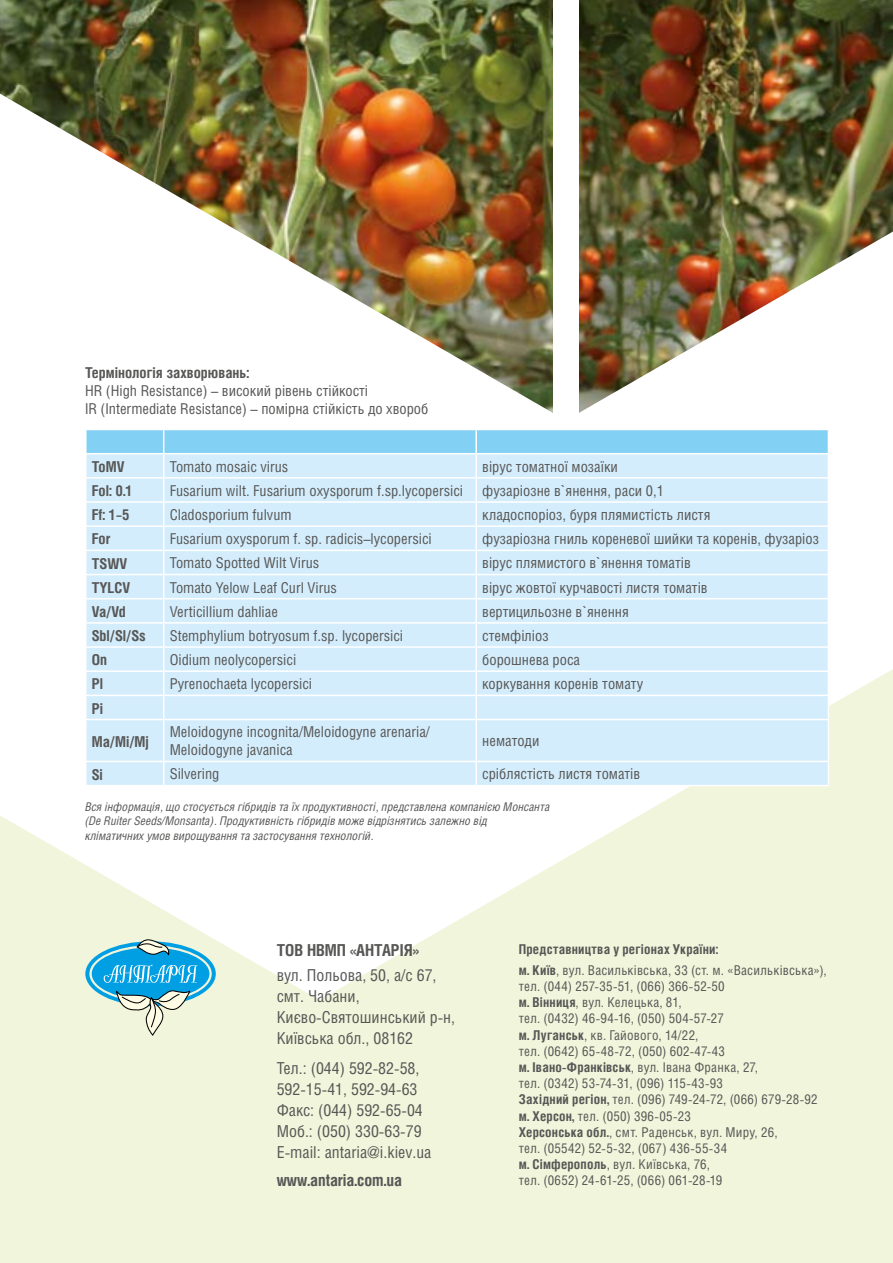
<style>
.page{position:relative;width:893px;height:1263px;background:#fff}
.page>*{position:absolute;margin:0;border:0;box-sizing:border-box;transform-origin:0 0}
.t1{font:16.5px/21px "Helios Cond";color:#575756}
.t2{font:700 16.5px "Helios Cond";color:#575756}
.t3{font:15px/18px "Helios Cond";color:#575756}
.t4{font:700 15px "Helios Cond";color:#575756}
.t5{font:13.5px/16.2px "Helios Cond";letter-spacing:.02em;color:#575756}
.t6{font:italic 12px/14.4px "Helios Cond";color:#575756}
.s1{font-weight:700}
</style>
<div class="page">
<div style="left:340px;top:743px;width:553px;height:520px;background:#f1f5db"></div>
<div style="left:0;top:1043px;width:340px;height:220px;background:#f1f5db"></div>
<img style="left:0;top:0;width:893px;height:232px">
<img style="left:0;top:94px;width:578px;height:949px">
<img style="left:545px;top:232px;width:348px;height:511px">
<div style="left:87px;top:720px;width:741px;height:65px;background:#d4edfc"></div>
<hr style="left:85px;top:454px;width:2px;height:23px;background:#fff">
<hr style="left:85px;top:477px;width:79px;height:2px;background:#fff">
<hr style="left:85px;top:479px;width:2px;height:22px;background:#fff">
<hr style="left:85px;top:501px;width:79px;height:2px;background:#fff">
<hr style="left:85px;top:503px;width:2px;height:22px;background:#fff">
<hr style="left:85px;top:525px;width:79px;height:2px;background:#fff">
<hr style="left:85px;top:527px;width:2px;height:23px;background:#fff">
<hr style="left:85px;top:550px;width:79px;height:1px;background:#fff">
<hr style="left:85px;top:551px;width:2px;height:23px;background:#fff">
<hr style="left:85px;top:574px;width:79px;height:1px;background:#fff">
<hr style="left:85px;top:575px;width:2px;height:23px;background:#fff">
<hr style="left:85px;top:598px;width:79px;height:1px;background:#fff">
<hr style="left:85px;top:599px;width:2px;height:23px;background:#fff">
<hr style="left:85px;top:622px;width:79px;height:2px;background:#fff">
<hr style="left:85px;top:624px;width:2px;height:22px;background:#fff">
<hr style="left:85px;top:646px;width:79px;height:2px;background:#fff">
<hr style="left:85px;top:648px;width:2px;height:22px;background:#fff">
<hr style="left:85px;top:670px;width:79px;height:2px;background:#fff">
<hr style="left:85px;top:672px;width:2px;height:23px;background:#fff">
<hr style="left:85px;top:695px;width:79px;height:1px;background:#fff">
<hr style="left:85px;top:696px;width:2px;height:23px;background:#fff">
<hr style="left:85px;top:719px;width:79px;height:1px;background:#fff">
<hr style="left:85px;top:720px;width:2px;height:41px;background:#fff">
<hr style="left:164px;top:719px;width:312px;height:1px;background:#fff">
<hr style="left:163px;top:720px;width:1px;height:41px;background:#fff">
<hr style="left:476px;top:719px;width:353px;height:1px;background:#fff">
<hr style="left:475px;top:720px;width:2px;height:41px;background:#fff">
<hr style="left:828px;top:720px;width:1px;height:41px;background:#fff">
<hr style="left:85px;top:761px;width:79px;height:1px;background:#fff">
<hr style="left:85px;top:762px;width:2px;height:23px;background:#fff">
<hr style="left:164px;top:761px;width:312px;height:1px;background:#fff">
<svg style="left:163px;top:762px;width:1px;height:23px"></svg>
<hr style="left:476px;top:761px;width:353px;height:1px;background:#fff">
<hr style="left:475px;top:762px;width:2px;height:23px;background:#fff">
<svg style="left:828px;top:762px;width:1px;height:23px"></svg>
<hr style="left:85px;top:785px;width:79px;height:1px;background:#fff">
<hr style="left:164px;top:785px;width:312px;height:1px;background:#fff">
<hr style="left:476px;top:785px;width:353px;height:1px;background:#fff">
<hr style="left:85px;top:429px;width:79px;height:1px;background:#fff">
<hr style="left:85px;top:430px;width:2px;height:23px;background:#fff">
<svg style="left:86px;top:429px;width:743px;height:290px;background:#d0ebfb"></svg>
<hr style="left:85px;top:453px;width:79px;height:1px;background:#fff">
<hr style="left:164px;top:453px;width:312px;height:1px;background:#fff">
<hr style="left:476px;top:453px;width:353px;height:1px;background:#fff">
<svg style="left:85px;top:939px;width:131px;height:97px;background:#91cdd8"></svg>
<div style="left:553px;top:0;width:26px;height:421px;background:#fff"></div>
<p class="t4" style="left:85px;top:364px;width:166px">Термінологія захворювань:</p>
<p class="t3" style="left:85px;top:381px;width:345px">HR (High Resistance) – високий рівень стійкості<br>IR (Intermediate Resistance) – помірна стійкість до хвороб</p>
<p class="t4" style="left:92px;top:457px;width:34px">ToMV</p>
<p class="t3" style="left:170px;top:457px;width:120px">Tomato mosaic virus</p>
<p class="t3" style="left:482px;top:457px;width:137px">вірус томатної мозаїки</p>
<p class="t4" style="left:92px;top:482px;width:42px">Fol: 0.1</p>
<p class="t3" style="left:170px;top:481px;width:295px">Fusarium wilt. Fusarium oxysporum f.sp.lycopersici</p>
<p class="t3" style="left:482px;top:481px;width:183px">фузаріозне в`янення, раси 0,1</p>
<p class="t4" style="left:92px;top:506px;width:39px">Ff: 1–5</p>
<p class="t3" style="left:170px;top:505px;width:123px">Cladosporium fulvum</p>
<p class="t3" style="left:482px;top:505px;width:230px">кладоспоріоз, буря плямистість листя</p>
<p class="t4" style="left:92px;top:530px;width:20px">For</p>
<p class="t3" style="left:170px;top:530px;width:264px">Fusarium oxysporum f. sp. radicis–lycopersici</p>
<p class="t3" style="left:482px;top:530px;width:338px">фузаріозна гниль кореневої шийки та коренів, фузаріоз</p>
<p class="t4" style="left:92px;top:554px;width:37px">TSWV</p>
<p class="t3" style="left:170px;top:554px;width:151px">Tomato Spotted Wilt Virus</p>
<p class="t3" style="left:482px;top:554px;width:210px">вірус плямистого в`янення томатів</p>
<p class="t4" style="left:92px;top:578px;width:40px">TYLCV</p>
<p class="t3" style="left:170px;top:578px;width:169px">Tomato Yelow Leaf Curl Virus</p>
<p class="t3" style="left:482px;top:578px;width:227px">вірус жовтої курчавості листя томатів</p>
<p class="t4" style="left:92px;top:602px;width:36px">Va/Vd</p>
<p class="t3" style="left:170px;top:602px;width:110px">Verticillium dahliae</p>
<p class="t3" style="left:482px;top:602px;width:148px">вертицильозне в`янення</p>
<p class="t4" style="left:92px;top:627px;width:56px">Sbl/Sl/Ss</p>
<p class="t3" style="left:170px;top:626px;width:235px">Stemphylium botryosum f.sp. lycopersici</p>
<p class="t3" style="left:482px;top:626px;width:68px">стемфіліоз</p>
<p class="t4" style="left:92px;top:651px;width:17px">On</p>
<p class="t3" style="left:170px;top:650px;width:128px">Oidium neolycopersici</p>
<p class="t3" style="left:482px;top:650px;width:99px">борошнева роса</p>
<p class="t4" style="left:92px;top:675px;width:13px">Pl</p>
<p class="t3" style="left:170px;top:675px;width:144px">Pyrenochaeta lycopersici</p>
<p class="t3" style="left:482px;top:675px;width:162px">коркування коренів томату</p>
<p class="t4" style="left:92px;top:699px;width:13px">Pi</p>
<p class="t4" style="left:92px;top:732px;width:58px">Ma/Mi/Mj</p>
<p class="t3" style="left:170px;top:723px;width:262px">Meloidogyne incognita/Meloidogyne arenaria/<br>Meloidogyne javanica</p>
<p class="t3" style="left:482px;top:732px;width:59px">нематоди</p>
<p class="t4" style="left:92px;top:765px;width:13px">Si</p>
<p class="t3" style="left:170px;top:765px;width:51px">Silvering</p>
<p class="t3" style="left:482px;top:765px;width:160px">сріблястість листя томатів</p>
<p class="t6" style="left:85px;top:799px;width:466px">Вся інформація, що стосується гібридів та їх продуктивності, представлена компанією Монсанта (De Ruiter Seeds/Monsanta). Продуктивність гібридів може відрізнятись залежно від<br>кліматичних умов вирощування та застосування технологій.</p>
<p class="t2" style="left:277px;top:940px;width:144px">ТОВ НВМП «АНТАРІЯ»</p>
<p class="t1" style="left:277px;top:964px;width:180px">вул. Польова, 50, а/с 67, смт. Чабани,<br>Києво-Святошинський р-н,<br>Київська обл., 08162</p>
<p class="t1" style="left:277px;top:1057px;width:156px">Тел.: (044) 592-82-58,<br>592-15-41, 592-94-63<br>Факс: (044) 592-65-04<br>Моб.: (050) 330-63-79<br>Е-mail: antaria@i.kiev.ua</p>
<p class="t2" style="left:277px;top:1170px;width:127px">www.antaria.com.ua</p>
<p class="t5" style="left:519px;top:939px;width:309px;line-height:20.4px"><span class="s1">Представництва у регіонах України:<br>м. Київ</span>, вул. Васильківська, 33 (ст. м. «Васильківська»),</p>
<p class="t5" style="left:519px;top:978px;width:300px">тел. (044) 257-35-51, (066) 366-52-50<br><span class="s1">м. Вінниця</span>, вул. Келецька, 81,<br>тел. (0432) 46-94-16, (050) 504-57-27<br><span class="s1">м. Луганськ</span>, кв. Гайового, 14/22,<br>тел. (0642) 65-48-72, (050) 602-47-43<br><span class="s1">м. Івано-Франківськ</span>, вул. Івана Франка, 27,<br>тел. (0342) 53-74-31, (096) 115-43-93<br><span class="s1">Західний регіон,</span> тел. (096) 749-24-72, (066) 679-28-92 <span class="s1">м. Херсон,</span> тел. (050) 396-05-23<br><span class="s1">Херсонська обл.</span>, смт. Раденськ, вул. Миру, 26,<br>тел. (05542) 52-5-32, (067) 436-55-34<br><span class="s1">м. Сімферополь</span>, вул. Київська, 76,<br>тел. (0652) 24-61-25, (066) 061-28-19</p>
</div>
